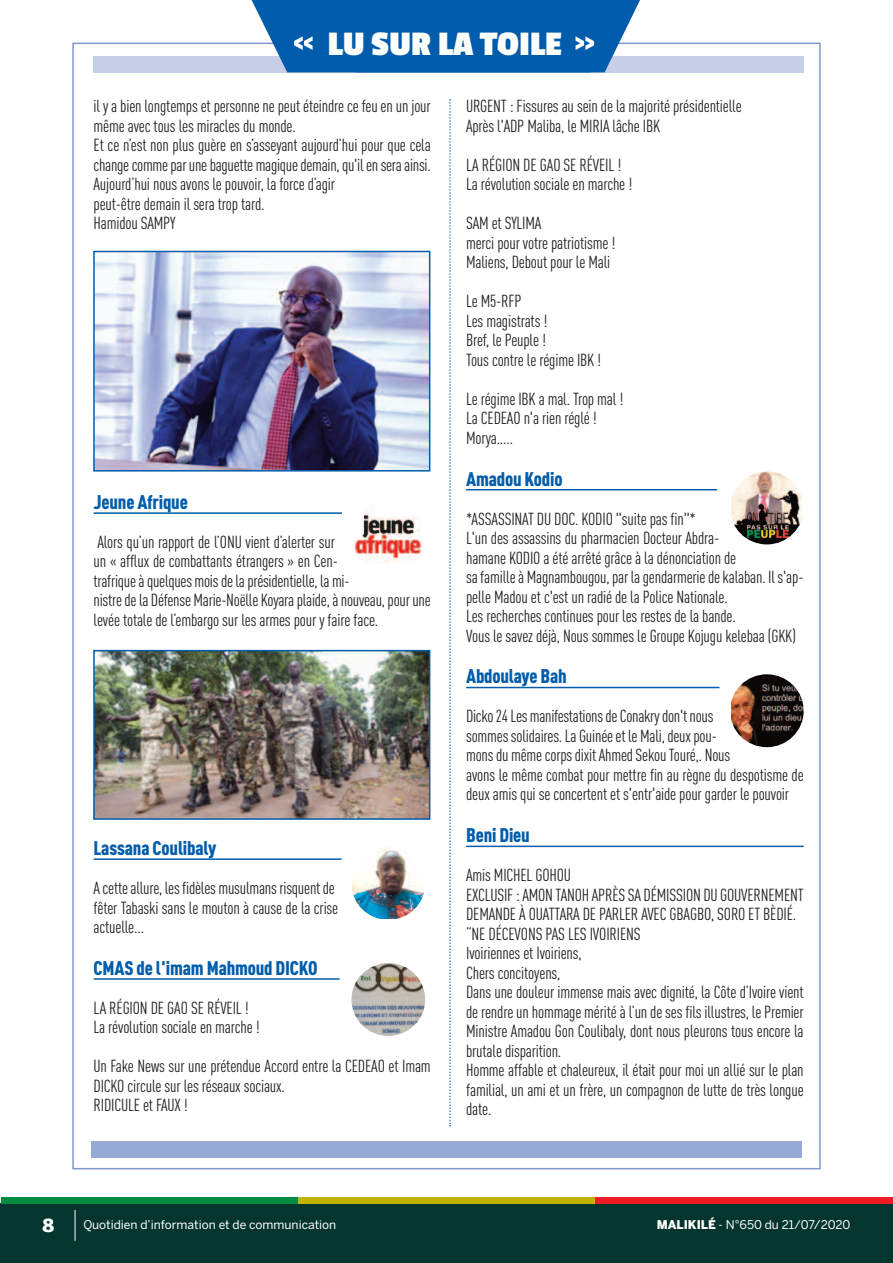
<style>
.page{position:relative;width:893px;height:1263px;background:#fff}
.page>*{position:absolute;margin:0;border:0;box-sizing:border-box;transform-origin:0 0}
.t1{font:700 36px "Passion One";color:#fff}
.t2{font:900 condensed 19.5px "DIN Pro";letter-spacing:-.01em;color:#015dac}
.t3{font:900 18px "Benton Sans";color:#fff}
.t4{font:condensed 17.25px/19.5px "DIN Pro";letter-spacing:-.01em;color:#231f20}
.t5{font:12px "Benton Sans";color:#fff}
.s1{font-weight:900}
</style>
<div class="page">
<div style="left:1px;top:1203px;width:892px;height:60px;background:#05352f"></div>
<div style="left:1px;top:1197px;width:297px;height:6px;background:#008b43"></div>
<div style="left:298px;top:1197px;width:298px;height:6px;background:#c0b301"></div>
<div style="left:596px;top:1197px;width:297px;height:6px;background:#ee1d23"></div>
<hr style="left:75px;top:1210px;width:1px;height:31px;background:#fff">
<div style="left:92px;top:1141px;width:710px;height:16px;background:#97aad6"></div>
<div style="left:93px;top:56px;width:711px;height:16px;background:#c7cfe8"></div>
<hr style="left:94px;top:512px;width:248px;height:2px;background:#015dac">
<hr style="left:94px;top:858px;width:248px;height:2px;background:#015dac">
<hr style="left:94px;top:978px;width:246px;height:2px;background:#015dac">
<hr style="left:466px;top:489px;width:251px;height:1px;background:#015dac">
<hr style="left:466px;top:687px;width:253px;height:1px;background:#015dac">
<hr style="left:466px;top:846px;width:338px;height:1px;background:#015dac">
<svg style="left:449px;top:99px;width:2px;height:1027px"></svg>
<svg style="left:251px;top:0;width:389px;height:73px;background:#196bb3"></svg>
<img style="left:96px;top:254px;width:331px;height:215px">
<div style="left:93px;top:251px;width:337px;height:221px;border:2px solid #015dac"></div>
<img style="left:96px;top:653px;width:331px;height:164px">
<div style="left:93px;top:650px;width:337px;height:170px;border:2px solid #015dac"></div>
<img style="left:351px;top:502px;width:74px;height:73px;border-radius:50%">
<img style="left:731px;top:472px;width:73px;height:72px;border-radius:50%">
<img style="left:731px;top:674px;width:73px;height:73px;border-radius:50%">
<svg style="left:351px;top:847px;width:74px;height:73px"></svg>
<img style="left:353px;top:847px;width:72px;height:72px;border-radius:50%">
<img style="left:351px;top:963px;width:74px;height:73px;border-radius:50%">
<h1 class="t1" style="left:328px;top:25px;width:235px">LU SURUNLAE TOILE</h1>
<p class="t4" style="left:94px;top:98px;width:339px">il y a bien longtemps et personne ne peut éteindre ce feu en un jour même avec tous les miracles du monde.<br>Et ce n’est non plus guère en s’asseyant aujourd’hui pour que cela changecommeparunebaguettemagiquedemain,qu'ilenseraainsi.<br>Aujourd’hui nous avons le pouvoir, la force d’agir<br>peut-être demain il sera trop tard.<br>Hamidou SAMPY</p>
<p class="t2" style="left:94px;top:495px;width:96px">Jeune Afrique</p>
<p class="t4" style="left:94px;top:534px;width:339px">Alors qu’un rapport de l’ONU vient d’alerter sur<br>un « afflux de combattants étrangers » en Cen&shy;trafriqueàquelquesmoisdelaprésidentielle, lami-<br>nistredela Défense Marie-Noëlle Koyaraplaide,ànouveau,pourune levée totale de l’embargo sur les armes pour y faire face.</p>
<p class="t2" style="left:94px;top:841px;width:124px">Lassana Coulibaly</p>
<p class="t4" style="left:94px;top:880px;width:246px">Acetteallure, lesfidèlesmusulmansrisquentde fêter Tabaski sans le mouton à cause de la crise actuelle...</p>
<p class="t2" style="left:94px;top:961px;width:226px">CMAS de l'imam Mahmoud DICKO</p>
<p class="t4" style="left:94px;top:1000px;width:168px">LA RÉGION DE GAO SE RÉVEIL !<br>La révolution sociale en marche !</p>
<p class="t4" style="left:94px;top:1058px;width:339px">Un Fake News sur une prétendue Accord entre la CEDEAO et Imam<br>DICKO circule sur les réseaux sociaux.<br>RIDICULE et FAUX !</p>
<p class="t4" style="left:466px;top:98px;width:277px">URGENT : Fissures au sein de la majorité présidentielle<br>Après l'ADP Maliba, le MIRIA lâche IBK</p>
<p class="t4" style="left:466px;top:157px;width:168px">LA RÉGION DE GAO SE RÉVEIL !<br>La révolution sociale en marche !</p>
<p class="t4" style="left:466px;top:215px;width:151px">SAM et SYLIMA<br>merci pour votre patriotisme !<br>Maliens, Debout pour le Mali</p>
<p class="t4" style="left:466px;top:293px;width:137px">Le M5-RFP<br>Les magistrats !<br>Bref, le Peuple !<br>Tous contre le régime IBK !</p>
<p class="t4" style="left:466px;top:391px;width:159px">Le régime IBK a mal. Trop mal !<br>La CEDEAO n'a rien réglé !<br>Morya.....</p>
<p class="t2" style="left:466px;top:472px;width:98px">Amadou Kodio</p>
<p class="t4" style="left:466px;top:510px;width:339px">*ASSASSINAT DU DOC. KODIO "suite pas fin"*<br>L'un des assassins du pharmacien Docteur Abdra-<br>hamane KODIO a été arrêté grâce à la dénonciation de<br>safamilleà Magnambougou,par lagendarmeriedekalaban. Ils'ap&shy;pelle Madou et c'est un radié de la Police Nationale.<br>Les recherches continues pour les restes de la bande.<br>Vous le savez déjà, Nous sommes le Groupe Kojugu kelebaa (GKK)</p>
<p class="t2" style="left:466px;top:669px;width:102px">Abdoulaye Bah</p>
<p class="t4" style="left:466px;top:708px;width:339px">Dicko24LesmanifestationsdeConakrydon'tnous sommessolidaires.La Guinéeet le Mali,deuxpou-<br>monsdu mêmecorpsdixitAhmedSekouTouré,. Nous<br>avons le même combat pour mettre fin au règne du despotisme de deux amis qui se concertent et s'entr'aide pour garder le pouvoir</p>
<p class="t2" style="left:466px;top:828px;width:65px">Beni Dieu</p>
<p class="t4" style="left:466px;top:867px;width:339px">Amis MICHEL GOHOU<br>EXCLUSIF : AMON TANOH APRÈS SA DÉMISSION DU GOUVERNEMENT DEMANDE À OUATTARA DE PARLER AVEC GBAGBO, SORO ET BÈDIÉ. “NE DÉCEVONS PAS LES IVOIRIENS<br>Ivoiriennes et Ivoiriens,<br>Chers concitoyens,<br>Dans une douleur immense mais avec dignité, la Côte d’Ivoire vient de rendre un hommage mérité à l’un de ses fils illustres, le Premier Ministre Amadou Gon Coulibaly, dont nous pleurons tous encore la brutale disparition.<br>Homme affable et chaleureux, il était pour moi un allié sur le plan familial, un ami et un frère, un compagnon de lutte de très longue date.</p>
<p class="t3" style="left:43px;top:1215px;width:13px">8</p>
<p class="t5" style="left:83px;top:1218px;width:254px">Quotidien d’information et de communication</p>
<p class="t5" style="left:657px;top:1218px;width:195px"><span class="s1">MALIKILÉ</span> - N°650 du 21/07/2020</p>
</div>
